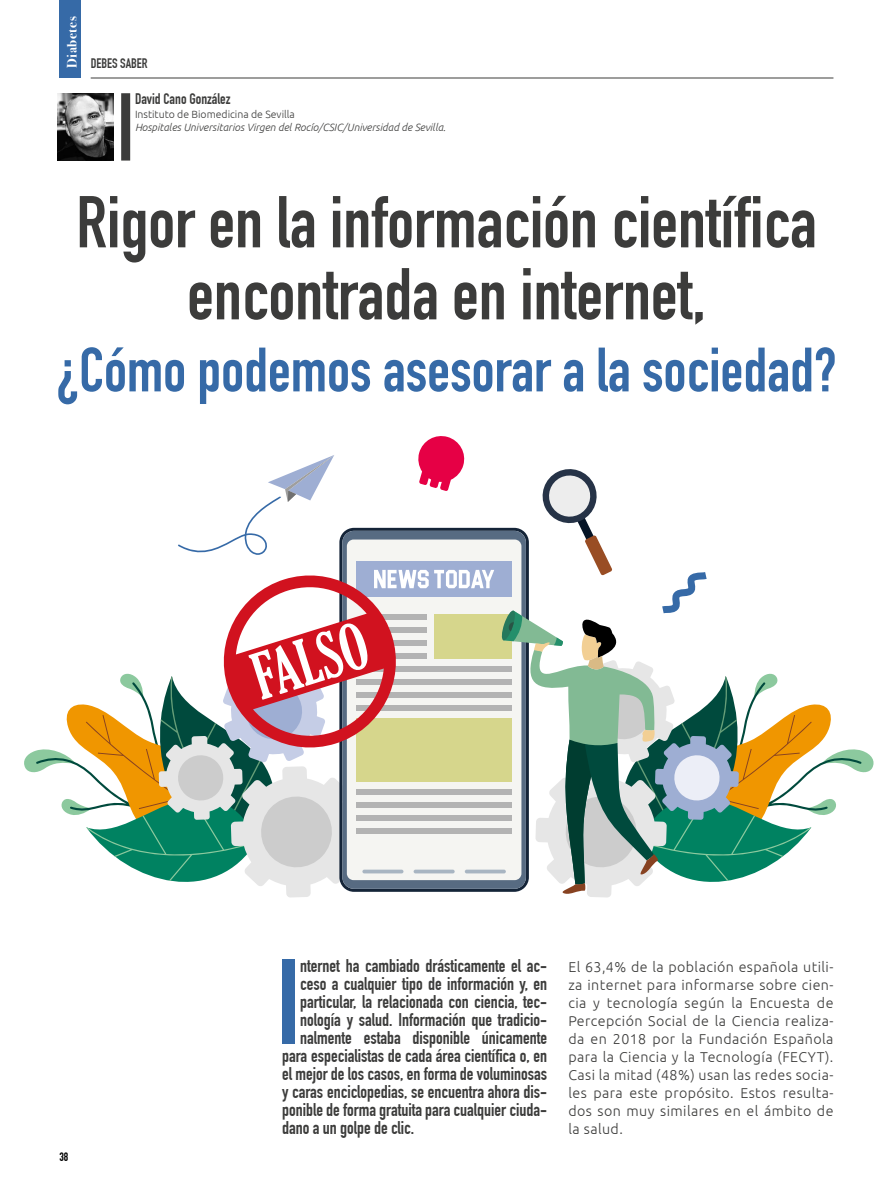
<style>
.page{position:relative;width:893px;height:1191px;background:#fff}
.page>*{position:absolute;margin:0;border:0;box-sizing:border-box;transform-origin:0 0}
.t1{font:119.1px "DIN Engschrift Std";color:#366aa7}
.t2{font:72px/72px "DIN Engschrift Std";color:#3c3c3b;text-align:center}
.t3{font:61.5px "DIN Engschrift Std";color:#366aa7}
.t4{font:18px "DIN Engschrift Std";color:#3c3c3b}
.t5{font:15px "DIN Engschrift Std";color:#3c3c3b}
.t6{font:300 14.25px/18px "Ubuntu";letter-spacing:.03em;color:#3c3c3b;text-align:justify}
.t7{font:13.5px "DIN Engschrift Std";color:#3c3c3b}
.t8{font:700 13.5px "Bodoni Svty Two ITCTT";letter-spacing:.04em;color:#fff}
.t9{font:12px "DIN Engschrift Std";color:#000}
.t10{font:italic 300 10.5px "Ubuntu";color:#3c3c3b}
.t11{font:300 10.5px "Ubuntu";color:#3c3c3b}
</style>
<div class="page">
<hr style="left:91px;top:78px;width:742px;height:1px;background:#3c3c3b">
<div style="left:60px;top:0;width:21px;height:78px;background:#366aa7"></div>
<div style="left:121px;top:93px;width:9px;height:68px;background:#3c3c3b"></div>
<img style="left:57px;top:94px;width:57px;height:67px">
<div style="left:342px;top:531px;width:184px;height:358px;background:#576b82;border-radius:12px"></div>
<div style="left:347px;top:539px;width:174px;height:341px;background:#f5f5f2;border-radius:7px"></div>
<div style="left:356px;top:561px;width:156px;height:35px;background:#9eaed3"></div>
<div style="left:434px;top:614px;width:78px;height:44px;background:#d6d68c"></div>
<div style="left:356px;top:718px;width:156px;height:64px;background:#d6d68c"></div>
<div style="left:356px;top:705px;width:156px;height:5px;background:#b3b3b3"></div>
<div style="left:356px;top:692px;width:156px;height:5px;background:#b3b3b3"></div>
<div style="left:356px;top:679px;width:156px;height:5px;background:#b3b3b3"></div>
<div style="left:356px;top:666px;width:156px;height:5px;background:#b3b3b3"></div>
<div style="left:356px;top:828px;width:156px;height:5px;background:#b3b3b3"></div>
<div style="left:356px;top:815px;width:156px;height:5px;background:#b3b3b3"></div>
<div style="left:356px;top:802px;width:156px;height:5px;background:#b3b3b3"></div>
<div style="left:356px;top:789px;width:156px;height:5px;background:#b3b3b3"></div>
<svg style="left:465px;top:869px;width:41px;height:4px"></svg>
<svg style="left:418px;top:436px;width:47px;height:55px"></svg>
<svg style="left:178px;top:455px;width:156px;height:100px"></svg>
<svg style="left:501px;top:469px;width:373px;height:429px"></svg>
<svg style="left:24px;top:565px;width:470px;height:333px"></svg>
<p class="t8" style="left:61px;top:68px;width:53px;rotate:-90deg">Diabetes</p>
<p class="t7" style="left:91px;top:55px;width:58px">DEBES SABER</p>
<p class="t5" style="left:135px;top:90px;width:97px">David Cano González</p>
<p class="t11" style="left:135px;top:108px;width:161px">Instituto de Biomedicina de Sevilla</p>
<p class="t10" style="left:135px;top:121px;width:312px">Hospitales Universitarios Virgen del Rocío/CSIC/Universidad de Sevilla.</p>
<h2 class="t2" style="left:76px;top:187px;width:742px">Rigor en la información científica encontrada en internet,</h2>
<h3 class="t3" style="left:56px;top:334px;width:782px">¿Cómo podemos asesorar a la sociedad?</h3>
<p class="t9" style="left:60px;top:1149px;width:10px">38</p>
<h1 class="t1" style="left:276px;top:932px;width:26px">I</h1>
<p class="t4" style="left:300px;top:955px;width:248px">nternet ha cambiado drásticamente el ac-</p>
<p class="t4" style="left:300px;top:973px;width:248px">ceso a cualquier tipo de información y, en</p>
<p class="t4" style="left:300px;top:991px;width:248px">particular, la relacionada con ciencia, tec-</p>
<p class="t4" style="left:300px;top:1009px;width:248px">nología y salud. Información que tradicio-</p>
<p class="t4" style="left:300px;top:1027px;width:248px">nalmente estaba disponible únicamente</p>
<p class="t4" style="left:282px;top:1045px;width:267px">para especialistas de cada área científica o, en</p>
<p class="t4" style="left:282px;top:1063px;width:267px">el mejor de los casos, en forma de voluminosas</p>
<p class="t4" style="left:282px;top:1081px;width:267px">y caras enciclopedias, se encuentra ahora dis-</p>
<p class="t4" style="left:282px;top:1099px;width:267px">ponible de forma gratuita para cualquier ciuda-</p>
<p class="t4" style="left:282px;top:1117px;width:134px">dano a un golpe de clic.</p>
<p class="t6" style="left:568px;top:958px;width:267px">El 63,4% de la población española utili&shy;za internet para informarse sobre cien&shy;cia y tecnología según la Encuesta de Percepción Social de la Ciencia realiza&shy;da en 2018 por la Fundación Española para la Ciencia y la Tecnología (FECYT).<br>Casi la mitad (48%) usan las redes socia&shy;les para este propósito. Estos resulta&shy;dos son muy similares en el ámbito de la salud.</p>
</div>
